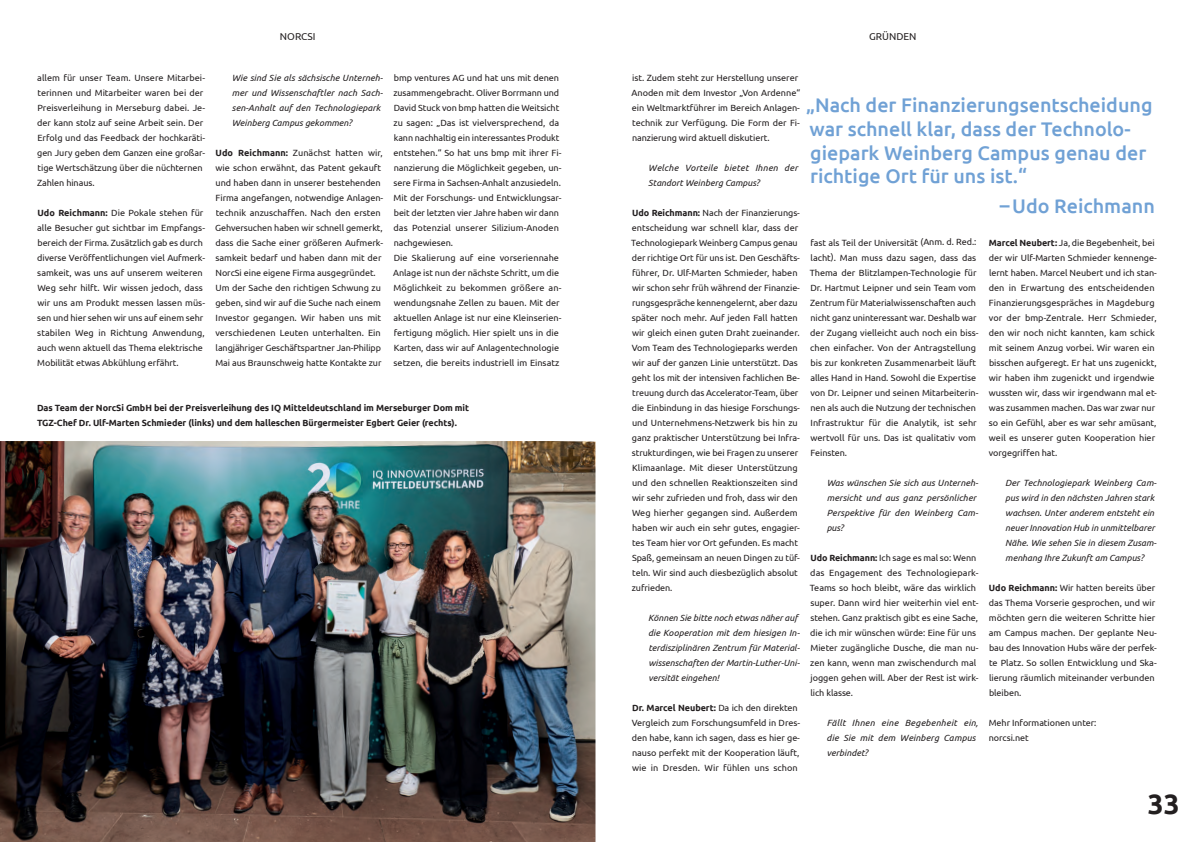
<style>
.page{position:relative;width:1191px;height:842px;background:#fff}
.page>*{position:absolute;margin:0;border:0;box-sizing:border-box;transform-origin:0 0}
.t1{font:700 28px "Ubuntu";color:#231f20}
.t2{font:500 19.7px/23.6px "Ubuntu";color:#70a1d5}
.t3{font:10px "Ubuntu";color:#231f20}
.t4{font:9px/15px "Ubuntu";letter-spacing:-.005em;color:#231f20}
.t5{font:italic 9px/15px "Ubuntu";color:#231f20}
.t6{font:700 9px/15px "Ubuntu";letter-spacing:-.005em;color:#231f20}
.s1{font-weight:700}
</style>
<div class="page">
<img style="left:0;top:441px;width:595px;height:401px">
<p class="t3" style="left:280px;top:30px;width:37px">NORCSI</p>
<p class="t4" style="left:393px;top:70px;width:170px">bmp ventures AG und hat uns mit denen zusammengebracht. Oliver Borrmann und David Stuck von bmp hatten die Weitsicht zu sagen: „Das ist vielversprechend, da kann nachhaltig ein interessantes Produkt entstehen.“ So hat uns bmp mit ihrer Fi&shy;nanzierung die Möglichkeit gegeben, un&shy;sere Firma in Sachsen-Anhalt anzusiedeln.<br>Mit der Forschungs- und Entwicklungsar&shy;beit der letzten vier Jahre haben wir dann das Potenzial unserer Silizium-Anoden nachgewiesen.<br>Die Skalierung auf eine vorseriennahe Anlage ist nun der nächste Schritt, um die Möglichkeit zu bekommen größere an&shy;wendungsnahe Zellen zu bauen. Mit der aktuellen Anlage ist nur eine Kleinserien&shy;fertigung möglich. Hier spielt uns in die Karten, dass wir auf Anlagentechnologie setzen, die bereits industriell im Einsatz</p>
<p class="t6" style="left:37px;top:400px;width:433px">Das Team der NorcSi GmbH bei der Preisverleihung des IQ Mitteldeutschland im Merseburger Dom mit<br>TGZ-Chef Dr. Ulf-Marten Schmieder (links) und dem halleschen Bürgermeister Egbert Geier (rechts).</p>
<p class="t4" style="left:37px;top:70px;width:169px">allem für unser Team. Unsere Mitarbei&shy;terinnen und Mitarbeiter waren bei der Preisverleihung in Merseburg dabei. Je&shy;der kann stolz auf seine Arbeit sein. Der Erfolg und das Feedback der hochkaräti&shy;gen Jury geben dem Ganzen eine großar&shy;tige Wertschätzung über die nüchternen Zahlen hinaus.</p>
<p class="t4" style="left:37px;top:205px;width:169px"><span class="s1">Udo Reichmann:</span> Die Pokale stehen für alle Besucher gut sichtbar im Empfangs&shy;bereich der Firma. Zusätzlich gab es durch diverse Veröffentlichungen viel Aufmerk&shy;samkeit, was uns auf unserem weiteren Weg sehr hilft. Wir wissen jedoch, dass wir uns am Produkt messen lassen müs&shy;sen und hier sehen wir uns auf einem sehr stabilen Weg in Richtung Anwendung, auch wenn aktuell das Thema elektrische Mobilität etwas Abkühlung erfährt.</p>
<p class="t5" style="left:232px;top:70px;width:153px">Wie sind Sie als sächsische Unterneh&shy;mer und Wissenschaftler nach Sach&shy;sen-Anhalt auf den Technologiepark Weinberg Campus gekommen?</p>
<p class="t4" style="left:215px;top:145px;width:169px"><span class="s1">Udo Reichmann:</span> Zunächst hatten wir, wie schon erwähnt, das Patent gekauft und haben dann in unserer bestehenden Firma angefangen, notwendige Anlagen&shy;technik anzuschaffen. Nach den ersten Gehversuchen haben wir schnell gemerkt, dass die Sache einer größeren Aufmerk&shy;samkeit bedarf und haben dann mit der NorcSi eine eigene Firma ausgegründet.<br>Um der Sache den richtigen Schwung zu geben, sind wir auf die Suche nach einem Investor gegangen. Wir haben uns mit verschiedenen Leuten unterhalten. Ein langjähriger Geschäftspartner Jan-Philipp Mai aus Braunschweig hatte Kontakte zur</p>
<p class="t3" style="left:869px;top:30px;width:49px">GRÜNDEN</p>
<p class="t4" style="left:631px;top:70px;width:170px">ist. Zudem steht zur Herstellung unserer Anoden mit dem Investor „Von Ardenne“ ein Weltmarktführer im Bereich Anlagen&shy;technik zur Verfügung. Die Form der Fi&shy;nanzierung wird aktuell diskutiert.</p>
<p class="t5" style="left:648px;top:160px;width:151px">Welche Vorteile bietet Ihnen der<br>Standort Weinberg Campus?</p>
<p class="t4" style="left:631px;top:205px;width:170px"><span class="s1">Udo Reichmann:</span> Nach der Finanzierungs&shy;entscheidung war schnell klar, dass der Technologiepark Weinberg Campus genau der richtige Ort für uns ist. Den Geschäfts&shy;führer, Dr. Ulf-Marten Schmieder, haben wir schon sehr früh während der Finanzie&shy;rungsgespräche kennengelernt, aber dazu später noch mehr. Auf jeden Fall hatten wir gleich einen guten Draht zueinander.<br>Vom Team des Technologieparks werden wir auf der ganzen Linie unterstützt. Das geht los mit der intensiven fachlichen Be&shy;treuung durch das Accelerator-Team, über die Einbindung in das hiesige Forschungs&shy;und Unternehmens-Netzwerk bis hin zu ganz praktischer Unterstützung bei Infra&shy;strukturdingen, wie bei Fragen zu unserer Klimaanlage. Mit dieser Unterstützung und den schnellen Reaktionszeiten sind wir sehr zufrieden und froh, dass wir den Weg hierher gegangen sind. Außerdem haben wir auch ein sehr gutes, engagier&shy;tes Team hier vor Ort gefunden. Es macht Spaß, gemeinsam an neuen Dingen zu tüf&shy;teln. Wir sind auch diesbezüglich absolut zufrieden.</p>
<p class="t5" style="left:648px;top:610px;width:153px">Können Sie bitte noch etwas näher auf die Kooperation mit dem hiesigen In&shy;terdisziplinären Zentrum für Material&shy;wissenschaften der Martin-Luther-Uni&shy;versität eingehen!</p>
<p class="t4" style="left:632px;top:700px;width:170px"><span class="s1">Dr. Marcel Neubert:</span> Da ich den direkten Vergleich zum Forschungsumfeld in Dres&shy;den habe, kann ich sagen, dass es hier ge&shy;nauso perfekt mit der Kooperation läuft, wie in Dresden. Wir fühlen uns schon</p>
<h2 class="t2" style="left:806px;top:93px;width:348px">„Nach der Finanzierungsentscheidung war schnell klar, dass der Technolo&shy;giepark Weinberg Campus genau der richtige Ort für uns ist.“</h2>
<h2 class="t2" style="left:1000px;top:193px;width:156px">– Udo Reichmann</h2>
<p class="t4" style="left:809px;top:235px;width:170px">fast als Teil der Universität (Anm. d. Red.: lacht). Man muss dazu sagen, dass das Thema der Blitzlampen-Technologie für Dr. Hartmut Leipner und sein Team vom Zentrum für Materialwissenschaften auch nicht ganz uninteressant war. Deshalb war der Zugang vielleicht auch noch ein biss&shy;chen einfacher. Von der Antragstellung bis zur konkreten Zusammenarbeit läuft alles Hand in Hand. Sowohl die Expertise von Dr. Leipner und seinen Mitarbeiterin&shy;nen als auch die Nutzung der technischen Infrastruktur für die Analytik, ist sehr wertvoll für uns. Das ist qualitativ vom Feinsten.</p>
<p class="t5" style="left:826px;top:475px;width:153px">Was wünschen Sie sich aus Unterneh&shy;mersicht und aus ganz persönlicher<br>Perspektive für den Weinberg Cam&shy;pus?</p>
<p class="t4" style="left:809px;top:550px;width:170px"><span class="s1">Udo Reichmann:</span> Ich sage es mal so: Wenn das Engagement des Technologiepark-Teams so hoch bleibt, wäre das wirklich super. Dann wird hier weiterhin viel ent&shy;stehen. Ganz praktisch gibt es eine Sache, die ich mir wünschen würde: Eine für uns Mieter zugängliche Dusche, die man nu&shy;zen kann, wenn man zwischendurch mal joggen gehen will. Aber der Rest ist wirk&shy;lich klasse.</p>
<p class="t5" style="left:826px;top:715px;width:153px">Fällt Ihnen eine Begebenheit ein, die Sie mit dem Weinberg Campus verbindet?</p>
<p class="t4" style="left:988px;top:235px;width:170px"><span class="s1">Marcel Neubert:</span> Ja, die Begebenheit, bei der wir Ulf-Marten Schmieder kennenge&shy;lernt haben. Marcel Neubert und ich stan&shy;den in Erwartung des entscheidenden Finanzierungsgespräches in Magdeburg vor der bmp-Zentrale. Herr Schmieder, den wir noch nicht kannten, kam schick mit seinem Anzug vorbei. Wir waren ein bisschen aufgeregt. Er hat uns zugenickt, wir haben ihm zugenickt und irgendwie wussten wir, dass wir irgendwann mal et&shy;was zusammen machen. Das war zwar nur so ein Gefühl, aber es war sehr amüsant, weil es unserer guten Kooperation hier vorgegriffen hat.</p>
<p class="t5" style="left:1005px;top:475px;width:153px">Der Technologiepark Weinberg Cam&shy;pus wird in den nächsten Jahren stark wachsen. Unter anderem entsteht ein neuer Innovation Hub in unmittelbarer Nähe. Wie sehen Sie in diesem Zusam&shy;menhang Ihre Zukunft am Campus?</p>
<p class="t4" style="left:988px;top:580px;width:170px"><span class="s1">Udo Reichmann:</span> Wir hatten bereits über das Thema Vorserie gesprochen, und wir möchten gern die weiteren Schritte hier am Campus machen. Der geplante Neu&shy;bau des Innovation Hubs wäre der perfek&shy;te Platz. So sollen Entwicklung und Ska&shy;lierung räumlich miteinander verbunden bleiben.</p>
<p class="t4" style="left:988px;top:715px;width:109px">Mehr Informationen unter: norcsi.net</p>
<h1 class="t1" style="left:1147px;top:787px;width:33px">33</h1>
</div>
